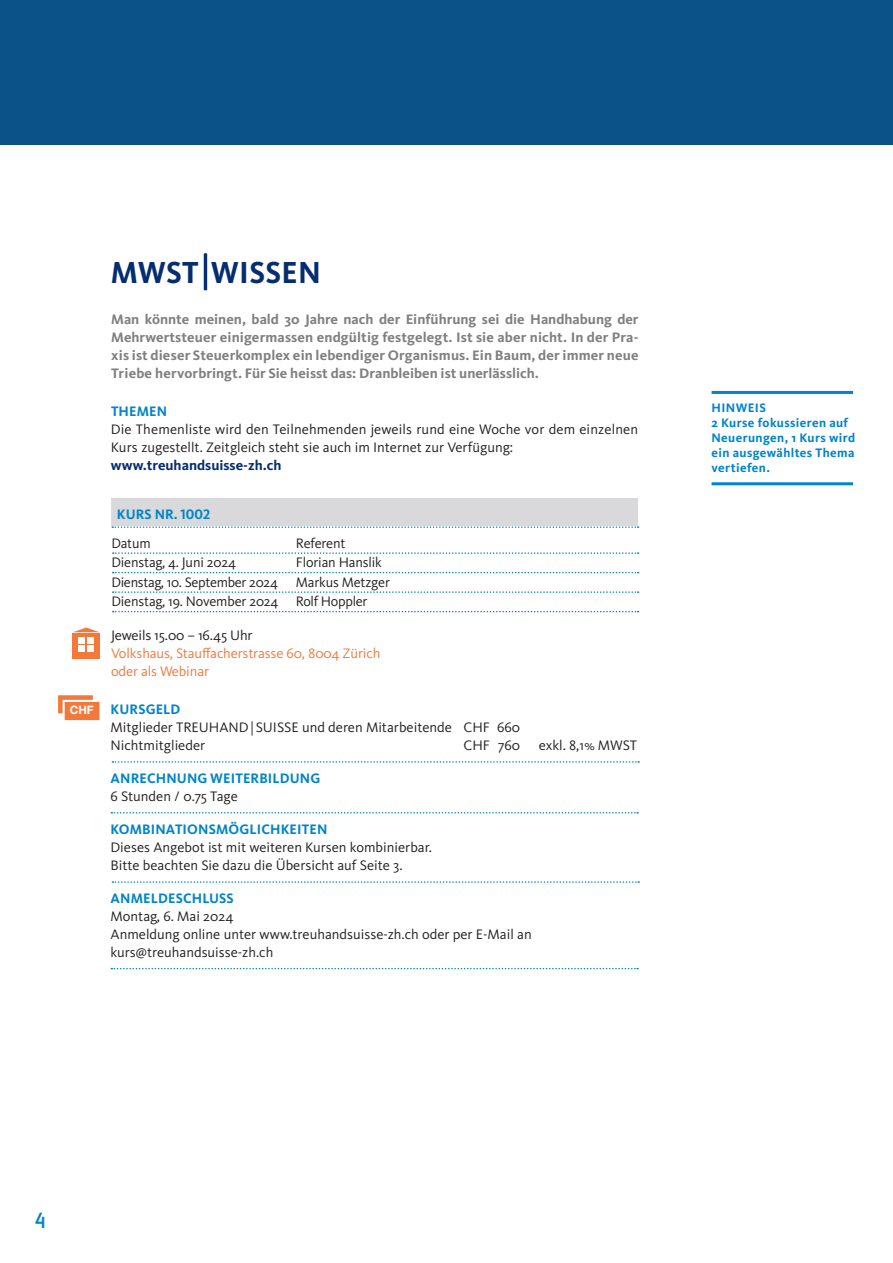
<style>
.page{position:relative;width:893px;height:1263px;background:#fff}
.page>*{position:absolute;margin:0;border:0;box-sizing:border-box;transform-origin:0 0}
.t1{font:700 31.5px "Kievit Pro";letter-spacing:.005em;color:#052d6f}
.t2{font:700 21px "Beta Sans";color:#0084ca}
.t3{font:14.25px/18px "Kievit Pro";color:#231f20}
.t4{font:700 14.25px/18px "Kievit Pro";color:#808083;text-align:justify}
.t5{font:700 14.25px "Kievit Pro";letter-spacing:.01em;color:#0084ca}
.t6{font:14.25px/18px "Kievit Pro";letter-spacing:-.01em;color:#f3793b}
.t7{font:14.25px "Kievit Pro";letter-spacing:-.02em;color:#231f20}
.t8{font:700 14.25px "Kievit Pro";color:#052d6f}
.t9{font:700 12.75px/15px "Kievit Pro";letter-spacing:.03em;color:#0084ca}
.t10{font:700 11.55px "Helvetica Neue LT Std";color:#fff}
</style>
<div class="page">
<div style="left:0;top:0;width:893px;height:145px;background:#0b5289"></div>
<svg style="left:112px;top:761px;width:527px;height:2px"></svg>
<svg style="left:58px;top:695px;width:35px;height:19px"></svg>
<div style="left:63px;top:700px;width:39px;height:22px;background:#f3793b;border:2px solid #fff"></div>
<svg style="left:111px;top:812px;width:527px;height:1px"></svg>
<svg style="left:112px;top:881px;width:527px;height:2px"></svg>
<svg style="left:111px;top:968px;width:527px;height:1px"></svg>
<div style="left:72px;top:633px;width:28px;height:25px;background:#f3793b"></div>
<svg style="left:79px;top:638px;width:15px;height:14px"></svg>
<svg style="left:74px;top:627px;width:25px;height:5px"></svg>
<hr style="left:204px;top:253px;width:3px;height:37px;background:#052d6f">
<div style="left:111px;top:499px;width:527px;height:27px;background:#d9d9dc"></div>
<svg style="left:112px;top:526px;width:527px;height:2px"></svg>
<svg style="left:113px;top:552px;width:526px;height:2px"></svg>
<svg style="left:113px;top:572px;width:526px;height:1px"></svg>
<svg style="left:113px;top:591px;width:526px;height:2px"></svg>
<svg style="left:113px;top:611px;width:526px;height:1px"></svg>
<hr style="left:711px;top:391px;width:142px;height:3px;background:#0084ca">
<hr style="left:711px;top:482px;width:142px;height:3px;background:#0084ca">
<p class="t10" style="left:70px;top:703px;width:25px">CHF</p>
<h1 class="t1" style="left:111px;top:254px;width:212px">MWST WISSEN</h1>
<p class="t4" style="left:111px;top:311px;width:529px">Man könnte meinen, bald 30 Jahre nach der Einführung sei die Handhabung der Mehrwertsteuer einigermassen endgültig festgelegt. Ist sie aber nicht. In der Pra&shy;xis ist dieser Steuerkomplex ein lebendiger Organismus. Ein Baum, der immer neue Triebe hervorbringt. Für Sie heisst das: Dranbleiben ist unerlässlich.</p>
<p class="t5" style="left:111px;top:403px;width:58px">THEMEN</p>
<p class="t3" style="left:111px;top:420px;width:529px">Die Themenliste wird den Teilnehmenden jeweils rund eine Woche vor dem einzelnen<br>Kurs zugestellt. Zeitgleich steht sie auch im Internet zur Verfügung:</p>
<p class="t8" style="left:111px;top:457px;width:172px">www.treuhandsuisse-zh.ch</p>
<p class="t5" style="left:117px;top:506px;width:95px">KURS NR. 1002</p>
<p class="t3" style="left:111px;top:534px;width:41px">Datum</p>
<p class="t3" style="left:296px;top:534px;width:51px">Referent</p>
<p class="t3" style="left:111px;top:553px;width:126px">Dienstag, 4. Juni 2024</p>
<p class="t3" style="left:296px;top:553px;width:87px">Florian Hanslik</p>
<p class="t7" style="left:111px;top:573px;width:168px">Dienstag, 10. September 2024</p>
<p class="t3" style="left:111px;top:572px;width:280px;line-height:19.5px;text-indent:184px">Markus Metzger<br>Dienstag, 19. November 2024 Rolf Hoppler</p>
<p class="t3" style="left:111px;top:626px;width:143px">Jeweils 15.00 – 16.45 Uhr</p>
<p class="t6" style="left:111px;top:644px;width:271px">Volkshaus, Stauffacherstrasse 60, 8004 Zürich oder als Webinar</p>
<p class="t5" style="left:111px;top:701px;width:71px">KURSGELD</p>
<p class="t3" style="left:111px;top:718px;width:411px">Mitglieder TREUHAND|SUISSE und deren Mitarbeitende CHF 660<br>Nichtmitglieder</p>
<p class="t3" style="left:463px;top:736px;width:58px">CHF 760</p>
<p class="t3" style="left:539px;top:736px;width:100px">exkl. 8,1% MWST</p>
<p class="t5" style="left:111px;top:770px;width:211px">ANRECHNUNG WEITERBILDUNG</p>
<p class="t3" style="left:111px;top:787px;width:129px">6 Stunden / 0.75 Tage</p>
<p class="t5" style="left:111px;top:821px;width:218px">KOMBINATIONSMÖGLICHKEITEN</p>
<p class="t3" style="left:111px;top:838px;width:323px">Dieses Angebot ist mit weiteren Kursen kombinierbar.<br>Bitte beachten Sie dazu die Übersicht auf Seite 3.</p>
<p class="t5" style="left:111px;top:890px;width:125px">ANMELDESCHLUSS</p>
<p class="t3" style="left:111px;top:907px;width:423px">Montag, 6. Mai 2024<br>Anmeldung online unter www.treuhandsuisse-zh.ch oder per E-Mail an kurs@treuhandsuisse-zh.ch</p>
<p class="t9" style="left:711px;top:400px;width:145px">HINWEIS<br>2 Kurse fokussieren auf<br>Neuerungen, 1 Kurs wird ein ausgewähltes Thema vertiefen.</p>
<h2 class="t2" style="left:34px;top:1208px;width:13px">4</h2>
</div>
